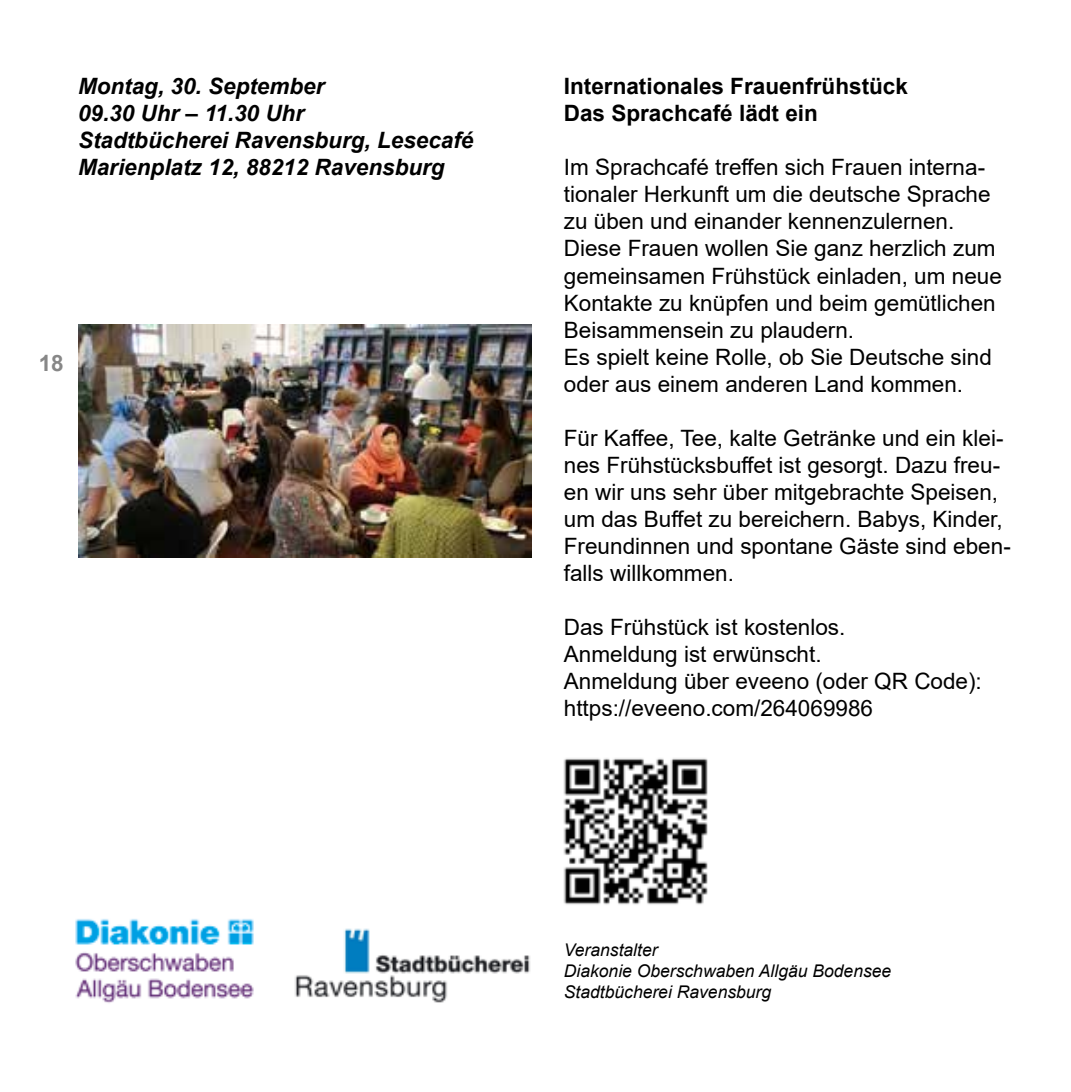
<style>
.page{position:relative;width:1071px;height:1092px;background:#fff}
.page>*{position:absolute;margin:0;border:0;box-sizing:border-box;transform-origin:0 0}
.t1{font:22.5px/27px "Arial";color:#000}
.t2{font:italic 700 22.5px/27px "Arial";color:#000}
.t3{font:700 22.5px/27px "Arial";color:#000}
.t4{font:700 22.5px "Arial";color:#878787}
.t5{font:italic 17.5px/21px "Arial";color:#000}
</style>
<div class="page">
<img style="left:563px;top:758px;width:145px;height:147px">
<img style="left:75px;top:919px;width:179px;height:84px">
<img style="left:295px;top:928px;width:235px;height:75px">
<img style="left:78px;top:324px;width:453px;height:233px">
<p class="t4" style="left:39px;top:347px;width:27px">18</p>
<p class="t2" style="left:78px;top:74px;width:397px">Montag, 30. September<br>09.30 Uhr – 11.30 Uhr<br>Stadtbücherei Ravensburg, Lesecafé<br>Marienplatz 12, 88212 Ravensburg</p>
<p class="t3" style="left:563px;top:73px;width:345px">Internationales Frauenfrühstück<br>Das Sprachcafé lädt ein</p>
<p class="t1" style="left:563px;top:154px;width:439px">Im Sprachcafé treffen sich Frauen interna&shy;tionaler Herkunft um die deutsche Sprache zu üben und einander kennenzulernen.<br>Diese Frauen wollen Sie ganz herzlich zum gemeinsamen Frühstück einladen, um neue Kontakte zu knüpfen und beim gemütlichen Beisammensein zu plaudern.<br>Es spielt keine Rolle, ob Sie Deutsche sind oder aus einem anderen Land kommen.</p>
<p class="t1" style="left:563px;top:424px;width:448px">Für Kaffee, Tee, kalte Getränke und ein klei&shy;nes Frühstücksbuffet ist gesorgt. Dazu freu&shy;en wir uns sehr über mitgebrachte Speisen, um das Buffet zu bereichern. Babys, Kinder, Freundinnen und spontane Gäste sind eben&shy;falls willkommen.</p>
<p class="t1" style="left:563px;top:613px;width:419px">Das Frühstück ist kostenlos.<br>Anmeldung ist erwünscht.<br>Anmeldung über eveeno (oder QR Code): https://eveeno.com/264069986</p>
<p class="t5" style="left:563px;top:939px;width:329px">Veranstalter<br>Diakonie Oberschwaben Allgäu Bodensee<br>Stadtbücherei Ravensburg</p>
</div>
